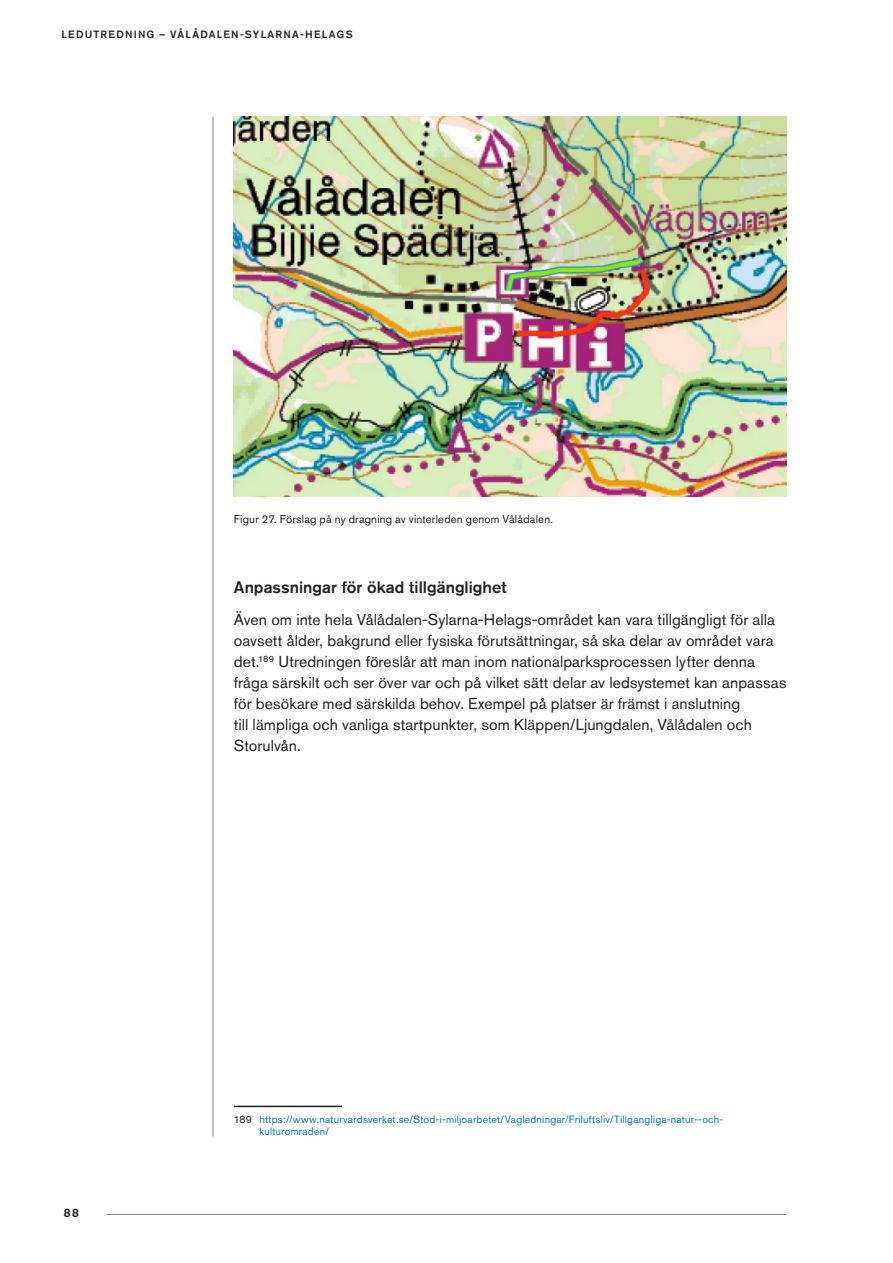
<style>
.page{position:relative;width:893px;height:1263px;background:#fff}
.page>*{position:absolute;margin:0;border:0;box-sizing:border-box;transform-origin:0 0}
.Rubrik_3{font:500 16.5px "Akzidenz Grotesk Std";color:#231f20}
.Brödtext{font:15.75px/21px "Akzidenz Grotesk Std";letter-spacing:.005em;color:#231f20}
.t1{font:500 12px "Akzidenz Grotesk Std";color:#231f20}
.Bildtext{font:11.25px "Akzidenz Grotesk Std";letter-spacing:.02em;color:#231f20}
.Fotnot{font:10.5px/12px "Akzidenz Grotesk Std";letter-spacing:.02em;color:#007ac2}
.t2{font:500 10.5px "Akzidenz Grotesk Std";letter-spacing:.115em;color:#231f20}
.s1{color:#231f20}
</style>
<div class="page">
<hr style="left:106px;top:1214px;width:681px;height:1px;background:#808285">
<hr style="left:213px;top:117px;width:1px;height:1019px;background:#808285">
<img style="left:234px;top:117px;width:553px;height:379px">
<hr style="left:234px;top:1106px;width:108px;height:1px;background:#231f20">
<p class="t2" style="left:62px;top:28px;width:293px">LEDUTREDNING – VÅLÅDALEN-SYLARNA-HELAGS</p>
<p class="Bildtext" style="left:234px;top:512px;width:321px">Figur 27. Förslag på ny dragning av vinterleden genom Vålådalen.</p>
<p class="Rubrik_3" style="left:234px;top:577px;width:274px">Anpassningar för ökad tillgänglighet</p>
<p class="Brödtext" style="left:234px;top:609px;width:554px">Även om inte hela Vålådalen-Sylarna-Helags-området kan vara tillgängligt för alla oavsett ålder, bakgrund eller fysiska förutsättningar, så ska delar av området vara det.<sup>189</sup> Utredningen föreslår att man inom nationalparksprocessen lyfter denna fråga särskilt och ser över var och på vilket sätt delar av ledsystemet kan anpassas för besökare med särskilda behov. Exempel på platser är främst i anslutning<br>till lämpliga och vanliga startpunkter, som Kläppen/Ljungdalen, Vålådalen och Storulvån.</p>
<p class="t1" style="left:64px;top:1205px;width:17px">88</p>
<p class="Fotnot" style="left:259px;top:1114px;width:466px;text-indent:-26px"><span class="s1">189</span> https://www.naturvardsverket.se/Stod-i-miljoarbetet/Vagledningar/Friluftsliv/Tillgangliga-natur--och&shy;kulturomraden/</p>
</div>
